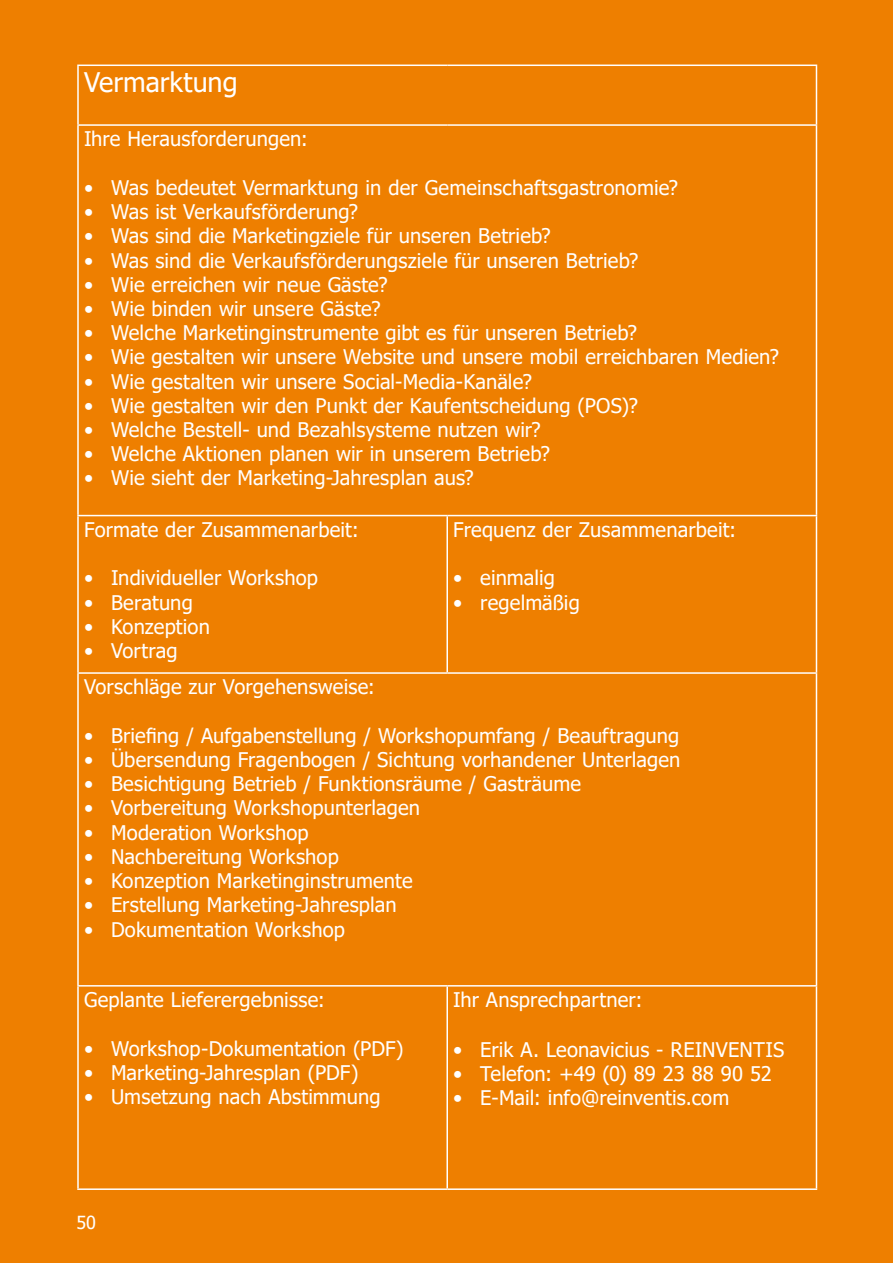
<style>
.page{position:relative;width:893px;height:1263px;background:#ee7f00}
.page>*{position:absolute;margin:0;border:0;box-sizing:border-box;transform-origin:0 0}
.t1{font:27px "Tahoma";color:#fff}
.t2{font:20.1px "Tahoma";letter-spacing:.01em;color:#fff}
.t3{font:18px "Tahoma";color:#fff}
</style>
<div class="page">
<hr style="left:77px;top:65px;width:370px;height:1px;background:#fff">
<hr style="left:77px;top:66px;width:2px;height:58px;background:#fff">
<hr style="left:447px;top:65px;width:370px;height:1px;background:#fff">
<hr style="left:816px;top:66px;width:1px;height:58px;background:#fff">
<hr style="left:77px;top:126px;width:2px;height:389px;background:#fff">
<hr style="left:816px;top:126px;width:1px;height:389px;background:#fff">
<hr style="left:77px;top:516px;width:2px;height:156px;background:#fff">
<hr style="left:816px;top:516px;width:1px;height:156px;background:#fff">
<hr style="left:77px;top:674px;width:2px;height:311px;background:#fff">
<hr style="left:816px;top:674px;width:1px;height:311px;background:#fff">
<hr style="left:77px;top:986px;width:2px;height:202px;background:#fff">
<hr style="left:816px;top:986px;width:1px;height:202px;background:#fff">
<hr style="left:77px;top:1188px;width:370px;height:2px;background:#fff">
<hr style="left:447px;top:1188px;width:370px;height:2px;background:#fff">
<hr style="left:77px;top:124px;width:370px;height:2px;background:#fff">
<hr style="left:447px;top:124px;width:370px;height:2px;background:#fff">
<hr style="left:77px;top:515px;width:370px;height:1px;background:#fff">
<hr style="left:447px;top:515px;width:370px;height:1px;background:#fff">
<hr style="left:446px;top:516px;width:2px;height:156px;background:#fff">
<hr style="left:77px;top:672px;width:370px;height:2px;background:#fff">
<hr style="left:447px;top:672px;width:370px;height:2px;background:#fff">
<hr style="left:77px;top:985px;width:370px;height:1px;background:#fff">
<hr style="left:447px;top:985px;width:370px;height:1px;background:#fff">
<hr style="left:446px;top:986px;width:2px;height:202px;background:#fff">
<h1 class="t1" style="left:84px;top:64px;width:155px">Vermarktung</h1>
<p class="t2" style="left:84px;top:126px;width:226px">Ihre Herausforderungen:</p>
<p class="t2" style="left:84px;top:174px;width:595px">• Was bedeutet Vermarktung in der Gemeinschaftsgastronomie?</p>
<p class="t2" style="left:84px;top:198px;width:275px">• Was ist Verkaufsförderung?</p>
<p class="t2" style="left:84px;top:222px;width:468px">• Was sind die Marketingziele für unseren Betrieb?</p>
<p class="t2" style="left:84px;top:247px;width:556px">• Was sind die Verkaufsförderungsziele für unseren Betrieb?</p>
<p class="t2" style="left:84px;top:271px;width:305px">• Wie erreichen wir neue Gäste?</p>
<p class="t2" style="left:84px;top:295px;width:298px">• Wie binden wir unsere Gäste?</p>
<p class="t2" style="left:84px;top:319px;width:555px">• Welche Marketinginstrumente gibt es für unseren Betrieb?</p>
<p class="t2" style="left:84px;top:344px;width:696px">• Wie gestalten wir unsere Website und unsere mobil erreichbaren Medien?</p>
<p class="t2" style="left:84px;top:368px;width:449px">• Wie gestalten wir unsere Social-Media-Kanäle?</p>
<p class="t2" style="left:84px;top:392px;width:555px">• Wie gestalten wir den Punkt der Kaufentscheidung (POS)?</p>
<p class="t2" style="left:84px;top:416px;width:458px">• Welche Bestell- und Bezahlsysteme nutzen wir?</p>
<p class="t2" style="left:84px;top:440px;width:468px">• Welche Aktionen planen wir in unserem Betrieb?</p>
<p class="t2" style="left:84px;top:465px;width:391px">• Wie sieht der Marketing-Jahresplan aus?</p>
<p class="t2" style="left:84px;top:516px;width:276px">Formate der Zusammenarbeit:</p>
<p class="t2" style="left:84px;top:565px;width:236px">• Individueller Workshop</p>
<p class="t2" style="left:84px;top:589px;width:110px">• Beratung</p>
<p class="t2" style="left:84px;top:613px;width:127px">• Konzeption</p>
<p class="t2" style="left:84px;top:637px;width:95px">• Vortrag</p>
<p class="t2" style="left:453px;top:516px;width:284px">Frequenz der Zusammenarbeit:</p>
<p class="t2" style="left:453px;top:565px;width:103px">• einmalig</p>
<p class="t2" style="left:453px;top:589px;width:128px">• regelmäßig</p>
<p class="t2" style="left:84px;top:674px;width:292px">Vorschläge zur Vorgehensweise:</p>
<p class="t2" style="left:84px;top:722px;width:597px">• Briefing / Aufgabenstellung / Workshopumfang / Beauftragung</p>
<p class="t2" style="left:84px;top:746px;width:598px">• Übersendung Fragenbogen / Sichtung vorhandener Unterlagen</p>
<p class="t2" style="left:84px;top:770px;width:498px">• Besichtigung Betrieb / Funktionsräume / Gasträume</p>
<p class="t2" style="left:84px;top:795px;width:338px">• Vorbereitung Workshopunterlagen</p>
<p class="t2" style="left:84px;top:819px;width:226px">• Moderation Workshop</p>
<p class="t2" style="left:84px;top:843px;width:256px">• Nachbereitung Workshop</p>
<p class="t2" style="left:84px;top:867px;width:330px">• Konzeption Marketinginstrumente</p>
<p class="t2" style="left:84px;top:891px;width:314px">• Erstellung Marketing-Jahresplan</p>
<p class="t2" style="left:84px;top:916px;width:263px">• Dokumentation Workshop</p>
<p class="t2" style="left:84px;top:986px;width:242px">Geplante Lieferergebnisse:</p>
<p class="t2" style="left:84px;top:1035px;width:321px">• Workshop-Dokumentation (PDF)</p>
<p class="t2" style="left:84px;top:1059px;width:276px">• Marketing-Jahresplan (PDF)</p>
<p class="t2" style="left:84px;top:1083px;width:298px">• Umsetzung nach Abstimmung</p>
<p class="t3" style="left:76px;top:1210px;width:21px">50</p>
<p class="t2" style="left:453px;top:986px;width:191px">Ihr Ansprechpartner:</p>
<p class="t2" style="left:453px;top:1036px;width:333px">• Erik A. Leonavicius - REINVENTIS</p>
<p class="t2" style="left:453px;top:1060px;width:320px">• Telefon: +49 (0) 89 23 88 90 52</p>
<p class="t2" style="left:453px;top:1084px;width:278px">• E-Mail: info@reinventis.com</p>
</div>
